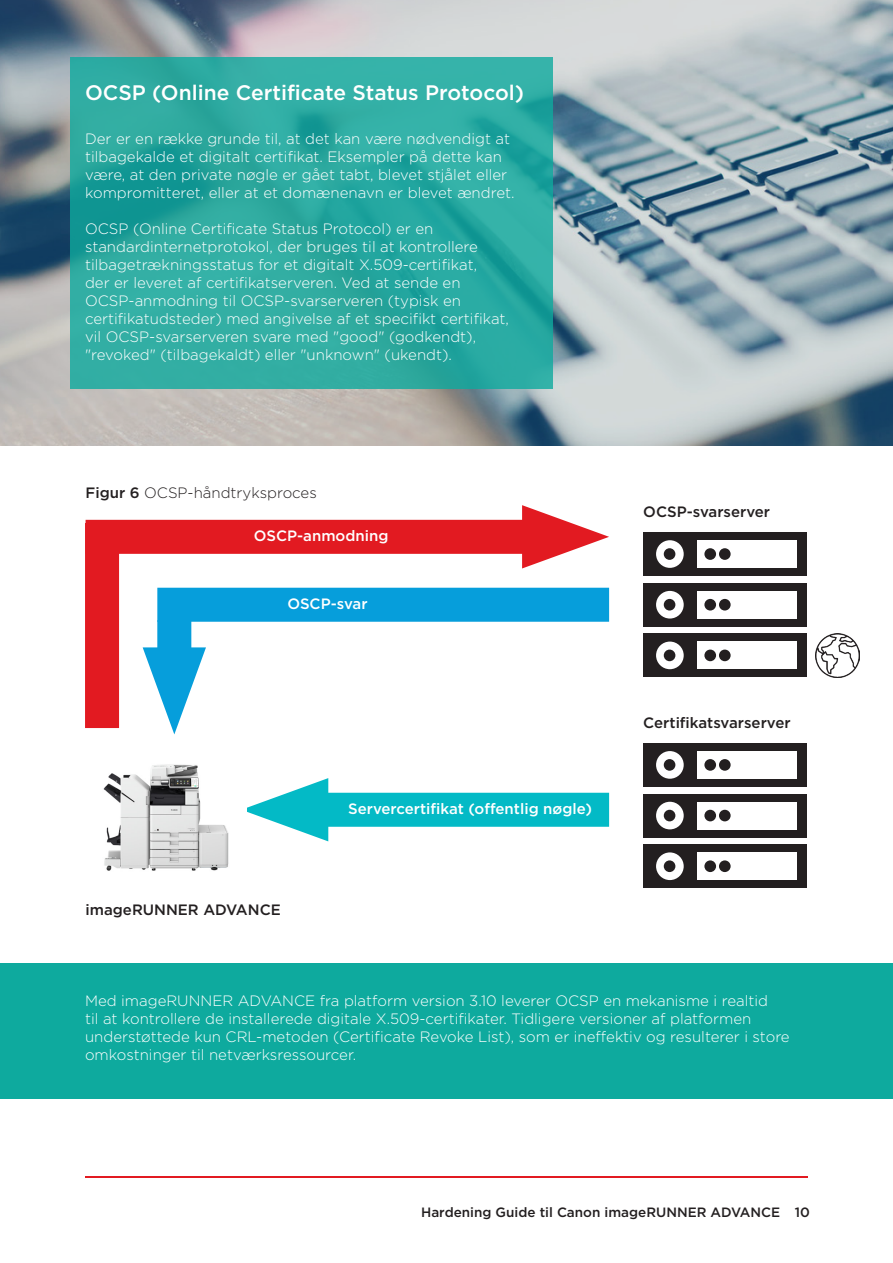
<style>
.page{position:relative;width:893px;height:1263px;background:#fff}
.page>*{position:absolute;margin:0;border:0;box-sizing:border-box;transform-origin:0 0}
.t1{font:500 21px "Gotham";color:#fff}
.t2{font:300 15px/18px "Gotham";color:#fff}
.t3{font:500 15px "Gotham";color:#fff}
.t4{font:500 15px "Gotham";color:#231f20}
.t5{font:300 15px "Gotham";color:#231f20}
.t6{font:500 13.5px "Gotham";color:#231f20}
.s1{font-weight:500}
</style>
<div class="page">
<hr style="left:85px;top:1176px;width:723px;height:2px;background:#e21a21">
<img style="left:0;top:0;width:893px;height:445px">
<svg style="left:70px;top:57px;width:483px;height:332px;background:#2ba9a1"></svg>
<div style="left:0;top:963px;width:893px;height:135px;background:#0eaa9e"></div>
<div style="left:643px;top:532px;width:163px;height:44px;background:#231f20"></div>
<div style="left:643px;top:743px;width:163px;height:44px;background:#231f20"></div>
<div style="left:643px;top:583px;width:163px;height:44px;background:#231f20"></div>
<div style="left:643px;top:794px;width:163px;height:43px;background:#231f20"></div>
<div style="left:643px;top:633px;width:163px;height:44px;background:#231f20"></div>
<div style="left:643px;top:844px;width:163px;height:44px;background:#231f20"></div>
<div style="left:656px;top:540px;width:28px;height:28px;background:#fff;border-radius:50%"></div>
<div style="left:656px;top:751px;width:28px;height:28px;background:#fff;border-radius:50%"></div>
<div style="left:656px;top:591px;width:28px;height:27px;background:#fff;border-radius:50%"></div>
<div style="left:656px;top:802px;width:28px;height:27px;background:#fff;border-radius:50%"></div>
<div style="left:656px;top:641px;width:28px;height:28px;background:#fff;border-radius:50%"></div>
<div style="left:656px;top:852px;width:28px;height:28px;background:#fff;border-radius:50%"></div>
<div style="left:664px;top:548px;width:11px;height:12px;background:#231f20;border-radius:50%"></div>
<div style="left:664px;top:759px;width:11px;height:12px;background:#231f20;border-radius:50%"></div>
<div style="left:664px;top:599px;width:11px;height:11px;background:#231f20;border-radius:50%"></div>
<div style="left:664px;top:810px;width:11px;height:11px;background:#231f20;border-radius:50%"></div>
<div style="left:664px;top:649px;width:11px;height:12px;background:#231f20;border-radius:50%"></div>
<div style="left:664px;top:860px;width:11px;height:12px;background:#231f20;border-radius:50%"></div>
<div style="left:697px;top:540px;width:99px;height:28px;background:#fff"></div>
<div style="left:697px;top:751px;width:99px;height:28px;background:#fff"></div>
<div style="left:697px;top:591px;width:99px;height:27px;background:#fff"></div>
<div style="left:697px;top:802px;width:99px;height:27px;background:#fff"></div>
<div style="left:697px;top:641px;width:99px;height:28px;background:#fff"></div>
<div style="left:697px;top:852px;width:99px;height:28px;background:#fff"></div>
<div style="left:704px;top:548px;width:12px;height:12px;background:#231f20;border-radius:50%"></div>
<div style="left:704px;top:759px;width:12px;height:12px;background:#231f20;border-radius:50%"></div>
<div style="left:704px;top:599px;width:12px;height:11px;background:#231f20;border-radius:50%"></div>
<div style="left:704px;top:810px;width:12px;height:11px;background:#231f20;border-radius:50%"></div>
<div style="left:704px;top:649px;width:12px;height:12px;background:#231f20;border-radius:50%"></div>
<div style="left:704px;top:860px;width:12px;height:12px;background:#231f20;border-radius:50%"></div>
<div style="left:719px;top:548px;width:12px;height:12px;background:#231f20;border-radius:50%"></div>
<div style="left:719px;top:759px;width:12px;height:12px;background:#231f20;border-radius:50%"></div>
<div style="left:719px;top:599px;width:12px;height:11px;background:#231f20;border-radius:50%"></div>
<div style="left:719px;top:810px;width:12px;height:11px;background:#231f20;border-radius:50%"></div>
<div style="left:719px;top:649px;width:12px;height:12px;background:#231f20;border-radius:50%"></div>
<div style="left:719px;top:860px;width:12px;height:12px;background:#231f20;border-radius:50%"></div>
<div style="left:297px;top:793px;width:312px;height:34px;background:#03bac6"></div>
<svg style="left:247px;top:778px;width:81px;height:63px"></svg>
<div style="left:157px;top:588px;width:452px;height:34px;background:#069edb"></div>
<div style="left:86px;top:520px;width:467px;height:34px;background:#e21a21"></div>
<svg style="left:522px;top:505px;width:87px;height:63px"></svg>
<div style="left:157px;top:620px;width:34px;height:59px;background:#069edb"></div>
<svg style="left:143px;top:647px;width:63px;height:87px"></svg>
<div style="left:85px;top:523px;width:34px;height:205px;background:#e21a21"></div>
<img style="left:103px;top:764px;width:126px;height:107px">
<img style="left:815px;top:633px;width:44px;height:45px">
<p class="t1" style="left:85px;top:79px;width:441px">OCSP (Online Certificate Status Protocol)</p>
<p class="t2" style="left:85px;top:129px;width:431px">Der er en række grunde til, at det kan være nødvendigt at tilbagekalde et digitalt certifikat. Eksempler på dette kan være, at den private nøgle er gået tabt, blevet stjålet eller kompromitteret, eller at et domænenavn er blevet ændret.</p>
<p class="t2" style="left:85px;top:219px;width:425px">OCSP (Online Certificate Status Protocol) er en standardinternetprotokol, der bruges til at kontrollere tilbagetrækningsstatus for et digitalt X.509-certifikat,<br>der er leveret af certifikatserveren. Ved at sende en OCSP-anmodning til OCSP-svarserveren (typisk en certifikatudsteder) med angivelse af et specifikt certifikat, vil OCSP-svarserveren svare med "good" (godkendt), "revoked" (tilbagekaldt) eller "unknown" (ukendt).</p>
<p class="t5" style="left:86px;top:483px;width:233px"><span class="s1">Figur 6</span> OCSP-håndtryksproces</p>
<p class="t3" style="left:254px;top:526px;width:136px">OSCP-anmodning</p>
<p class="t3" style="left:287px;top:593px;width:82px">OSCP-svar</p>
<p class="t4" style="left:86px;top:900px;width:197px">imageRUNNER ADVANCE</p>
<p class="t3" style="left:348px;top:799px;width:245px">Servercertifikat (offentlig nøgle)</p>
<p class="t4" style="left:643px;top:502px;width:128px">OCSP-svarserver</p>
<p class="t4" style="left:643px;top:713px;width:149px">Certifikatsvarserver</p>
<p class="t2" style="left:85px;top:991px;width:706px">Med imageRUNNER ADVANCE fra platform version 3.10 leverer OCSP en mekanisme i realtid<br>til at kontrollere de installerede digitale X.509-certifikater. Tidligere versioner af platformen understøttede kun CRL-metoden (Certificate Revoke List), som er ineffektiv og resulterer i store omkostninger til netværksressourcer.</p>
<p class="t6" style="left:421px;top:1204px;width:361px">Hardening Guide til Canon imageRUNNER ADVANCE</p>
<p class="t6" style="left:795px;top:1204px;width:17px">10</p>
</div>
